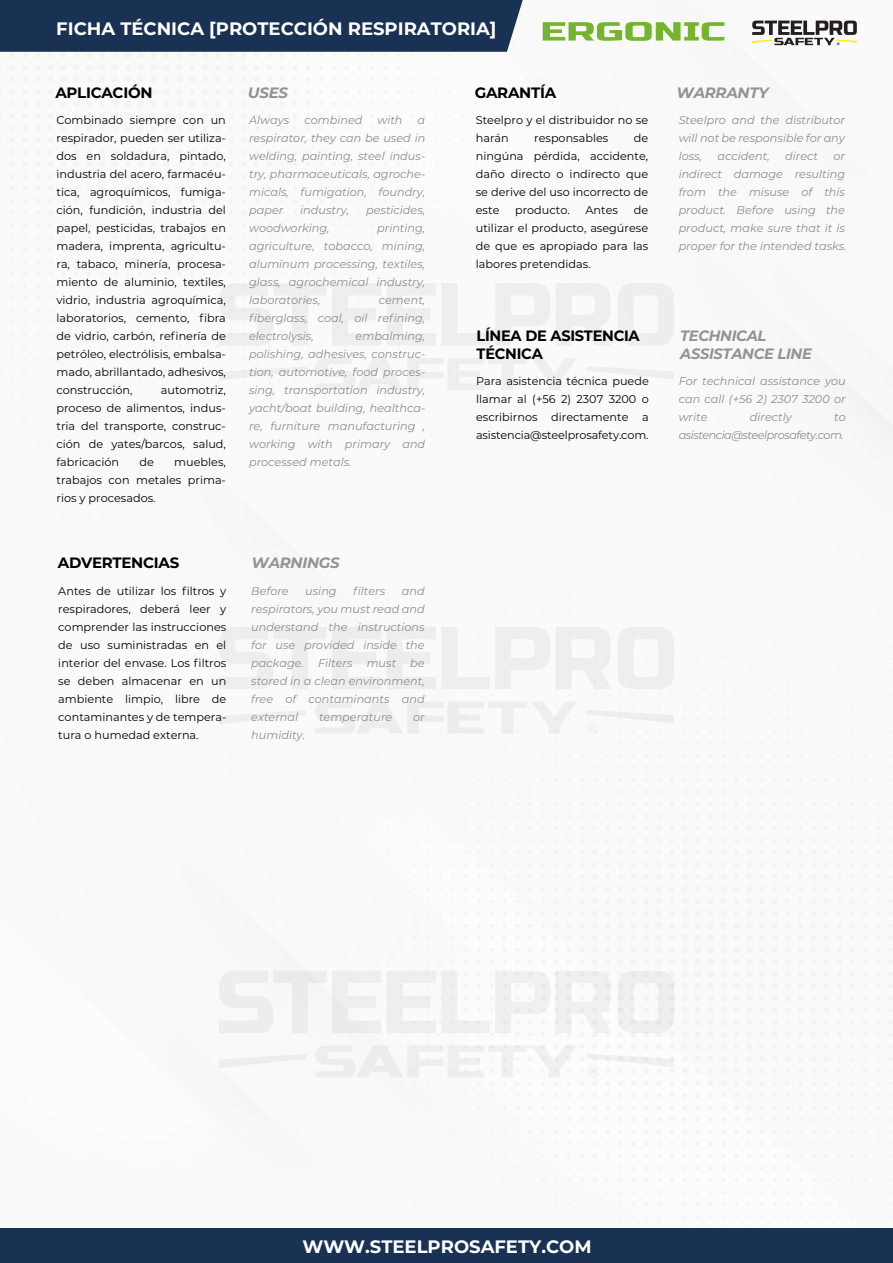
<style>
.page{position:relative;width:893px;height:1263px;background:#fff}
.page>*{position:absolute;margin:0;border:0;box-sizing:border-box;transform-origin:0 0}
.t1{font:700 18px "Montserrat";color:#fff}
.t2{font:700 15px/18px "Montserrat";letter-spacing:-.02em;color:#000}
.t3{font:italic 700 15px/18px "Montserrat";letter-spacing:-.02em;color:#939393}
.t4{font:11.25px/18px "Montserrat";color:#000;text-align:justify}
.t5{font:italic 11.25px/18px "Montserrat";color:#8c8c8c;text-align:justify}
.t6{font:italic 11.25px/18px "Montserrat";letter-spacing:-.045em;color:#8c8c8c;text-align:right}
</style>
<div class="page">
<div style="left:0;top:0;width:523px;height:52px;background:#193152"></div>
<svg style="left:752px;top:21px;width:105px;height:24px"></svg>
<div style="left:0;top:1228px;width:893px;height:35px;background:#193152"></div>
<svg style="left:587px;top:710px;width:87px;height:24px"></svg>
<svg style="left:219px;top:710px;width:87px;height:15px"></svg>
<div style="left:315px;top:702px;width:262px;height:32px;background:#f2f2f2"></div>
<svg style="left:219px;top:627px;width:162px;height:62px"></svg>
<svg style="left:387px;top:627px;width:163px;height:62px"></svg>
<svg style="left:556px;top:627px;width:56px;height:62px"></svg>
<svg style="left:618px;top:627px;width:56px;height:62px"></svg>
<svg style="left:587px;top:1054px;width:87px;height:23px"></svg>
<svg style="left:219px;top:1054px;width:87px;height:14px"></svg>
<svg style="left:315px;top:1045px;width:262px;height:32px"></svg>
<svg style="left:219px;top:971px;width:162px;height:62px"></svg>
<svg style="left:387px;top:971px;width:163px;height:62px"></svg>
<svg style="left:556px;top:971px;width:56px;height:62px"></svg>
<svg style="left:618px;top:971px;width:56px;height:62px"></svg>
<svg style="left:543px;top:22px;width:181px;height:19px"></svg>
<svg style="left:587px;top:366px;width:87px;height:24px"></svg>
<svg style="left:219px;top:367px;width:87px;height:14px"></svg>
<div style="left:315px;top:358px;width:262px;height:32px;background:#f4f4f4"></div>
<svg style="left:219px;top:283px;width:162px;height:62px"></svg>
<svg style="left:387px;top:283px;width:163px;height:62px"></svg>
<svg style="left:556px;top:283px;width:56px;height:62px"></svg>
<svg style="left:618px;top:283px;width:56px;height:62px"></svg>
<h1 class="t1" style="left:56px;top:15px;width:442px">FICHA TÉCNICA [PROTECCIÓN RESPIRATORIA]</h1>
<h2 class="t2" style="left:55px;top:82px;width:99px">APLICACIÓN</h2>
<h2 class="t3" style="left:248px;top:82px;width:42px">USES</h2>
<p class="t4" style="left:57px;top:111px;width:171px">Combinado siempre con un respirador, pueden ser utiliza&shy;dos en soldadura, pintado, industria del acero, farmacéu&shy;tica, agroquímicos, fumiga&shy;ción, fundición, industria del papel, pesticidas, trabajos en madera, imprenta, agricultu&shy;ra, tabaco, minería, procesa&shy;miento de aluminio, textiles, vidrio, industria agroquímica, laboratorios, cemento, fibra de vidrio, carbón, refinería de petróleo, electrólisis, embalsa&shy;mado, abrillantado, adhesivos, construcción,</p>
<p class="t5" style="left:249px;top:111px;width:42px">Always</p>
<p class="t5" style="left:304px;top:111px;width:60px">combined</p>
<p class="t5" style="left:377px;top:111px;width:27px">with</p>
<p class="t5" style="left:249px;top:111px;width:178px;text-indent:169px">a respirator, they can be used in welding, painting, steel indus&shy;try, pharmaceuticals, agroche&shy;micals, fumigation, foundry, paper</p>
<p class="t5" style="left:300px;top:201px;width:50px">industry,</p>
<p class="t5" style="left:366px;top:201px;width:61px">pesticides,</p>
<p class="t5" style="left:249px;top:219px;width:82px">woodworking,</p>
<p class="t5" style="left:249px;top:219px;width:178px;text-indent:128px">printing, agriculture, tobacco, mining, aluminum processing, textiles, glass, agrochemical industry, laboratories,</p>
<p class="t5" style="left:249px;top:291px;width:178px;text-indent:130px">cement, fiberglass, coal, oil refining, electrolysis,</p>
<p class="t5" style="left:249px;top:327px;width:178px;text-indent:106px">embalming, polishing, adhesives, construc&shy;tion, automotive, food proces&shy;sing, transportation industry, yacht/boat building, healthca&shy;re, furniture manufacturing , working with primary and processed metals.</p>
<p class="t4" style="left:57px;top:381px;width:171px;text-indent:104px">automotriz, proceso de alimentos, indus&shy;tria del transporte, construc&shy;ción de yates/barcos, salud, fabricación</p>
<p class="t4" style="left:57px;top:453px;width:171px;text-indent:118px">muebles, trabajos con metales prima&shy;rios y procesados.</p>
<p class="t4" style="left:140px;top:453px;width:16px">de</p>
<h2 class="t2" style="left:58px;top:553px;width:123px">ADVERTENCIAS</h2>
<h2 class="t3" style="left:252px;top:553px;width:90px">WARNINGS</h2>
<p class="t4" style="left:58px;top:581px;width:169px">Antes de utilizar los filtros y respiradores, deberá leer y comprender las instrucciones de uso suministradas en el interior del envase. Los filtros se deben almacenar en un ambiente limpio, libre de contaminantes y de tempera&shy;tura o humedad externa.</p>
<p class="t5" style="left:251px;top:581px;width:39px">Before</p>
<p class="t5" style="left:305px;top:581px;width:33px">using</p>
<p class="t5" style="left:353px;top:581px;width:34px">filters</p>
<p class="t5" style="left:251px;top:581px;width:175px;text-indent:151px">and respirators, you must read and understand the instructions for use provided inside the package. Filters must be stored in a clean environment, free of contaminants and external</p>
<p class="t5" style="left:319px;top:707px;width:75px">temperature</p>
<p class="t5" style="left:413px;top:707px;width:13px">or</p>
<p class="t5" style="left:251px;top:725px;width:55px">humidity.</p>
<h2 class="t2" style="left:475px;top:82px;width:83px">GARANTÍA</h2>
<h2 class="t3" style="left:677px;top:83px;width:93px">WARRANTY</h2>
<p class="t4" style="left:476px;top:111px;width:174px">Steelpro y el distribuidor no se harán</p>
<p class="t4" style="left:476px;top:129px;width:174px;text-indent:158px">de ningúna pérdida, accidente, daño directo o indirecto que se derive del uso incorrecto de este</p>
<p class="t4" style="left:534px;top:129px;width:76px">responsables</p>
<p class="t4" style="left:476px;top:201px;width:174px;text-indent:158px">de utilizar el producto, asegúrese de que es apropiado para las labores pretendidas.</p>
<p class="t4" style="left:515px;top:201px;width:56px">producto.</p>
<p class="t4" style="left:585px;top:201px;width:34px">Antes</p>
<p class="t5" style="left:679px;top:111px;width:168px">Steelpro and the distributor will not be responsible for any loss,</p>
<p class="t5" style="left:717px;top:147px;width:54px">accident,</p>
<p class="t5" style="left:785px;top:147px;width:34px">direct</p>
<p class="t5" style="left:679px;top:147px;width:170px;text-align:left;text-indent:155px">or indirect damage resulting from the misuse of this product. Before using the product, make sure that it is proper for the intended tasks.</p>
<h2 class="t2" style="left:477px;top:325px;width:165px">LÍNEA DE ASISTENCIA<br>TÉCNICA</h2>
<h2 class="t3" style="left:680px;top:326px;width:133px">TECHNICAL<br>ASSISTANCE LINE</h2>
<p class="t4" style="left:476px;top:372px;width:174px">Para asistencia técnica puede llamar al (+56 2) 2307 3200 o escribirnos directamente a asistencia@steelprosafety.com.</p>
<p class="t5" style="left:679px;top:372px;width:168px">For technical assistance you can call (+56 2) 2307 3200 or write</p>
<p class="t5" style="left:750px;top:408px;width:43px">directly</p>
<p class="t6" style="left:679px;top:408px;width:168px">to asistencia@steelprosafety.com.</p>
<h1 class="t1" style="left:302px;top:1233px;width:291px">WWW.STEELPROSAFETY.COM</h1>
</div>
